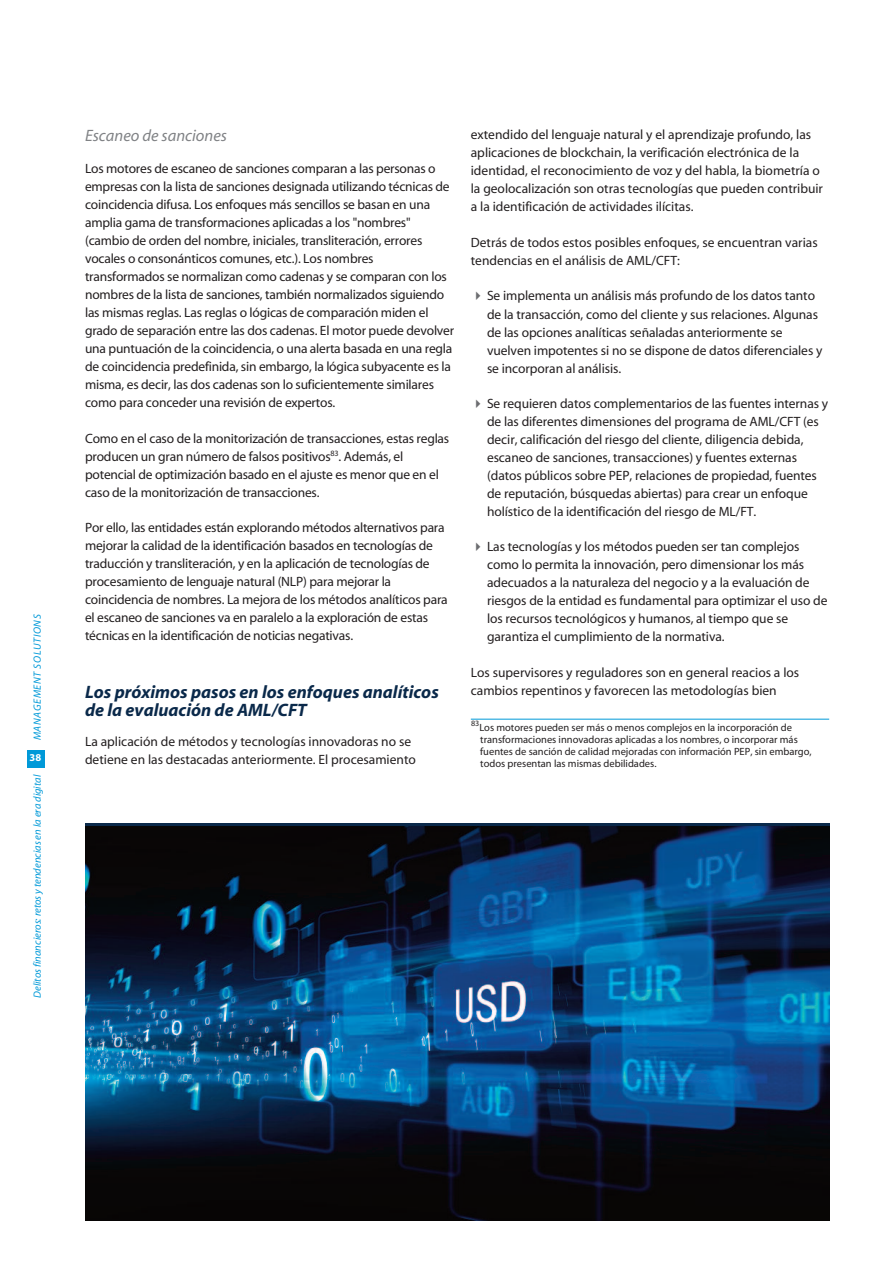
<style>
.page{position:relative;width:893px;height:1263px;background:#fff}
.page>*{position:absolute;margin:0;border:0;box-sizing:border-box;transform-origin:0 0}
.t1{font:italic 700 18px/18px "Myriad";color:#0a294a}
.t2{font:italic 16.5px "Myriad";color:#808285}
.t3{font:13.5px/18px "Myriad";letter-spacing:-.005em;color:#231f20}
.t4{font:10.5px/12px "Myriad";color:#231f20}
.t5{font:italic 10.5px "Myriad";color:#0099d8}
.t6{font:italic 10.5px "Myriad";letter-spacing:.06em;color:#0099d8}
.t7{font:700 10.5px "Myriad";color:#fff}
.s1{color:#6c6d70}
</style>
<div class="page">
<div style="left:27px;top:750px;width:17px;height:17px;background:#0099d8"></div>
<img style="left:85px;top:826px;width:744px;height:394px">
<hr style="left:471px;top:719px;width:358px;height:1px;background:#0099d8">
<p class="t6" style="left:32px;top:740px;width:127px;rotate:-90deg">MANAGEMENT SOLUTIONS</p>
<p class="t5" style="left:32px;top:998px;width:225px;rotate:-90deg">Delitos financieros: retos y tendencias en la era digital</p>
<p class="t7" style="left:30px;top:752px;width:13px">38</p>
<p class="t2" style="left:85px;top:127px;width:143px">Escaneo de sanciones</p>
<p class="t3" style="left:85px;top:160px;width:371px">Los motores de escaneo de sanciones comparan a las personas o empresas con la lista de sanciones designada utilizando técnicas de coincidencia difusa. Los enfoques más sencillos se basan en una amplia gama de transformaciones aplicadas a los "nombres" (cambio de orden del nombre, iniciales, transliteración, errores vocales o consonánticos comunes, etc.). Los nombres transformados se normalizan como cadenas y se comparan con los nombres de la lista de sanciones, también normalizados siguiendo las mismas reglas. Las reglas o lógicas de comparación miden el grado de separación entre las dos cadenas. El motor puede devolver una puntuación de la coincidencia, o una alerta basada en una regla de coincidencia predefinida, sin embargo, la lógica subyacente es la misma, es decir, las dos cadenas son lo suficientemente similares como para conceder una revisión de expertos.</p>
<p class="t3" style="left:85px;top:430px;width:366px">Como en el caso de la monitorización de transacciones, estas reglas producen un gran número de falsos positivos<sup>83</sup>. Además, el potencial de optimización basado en el ajuste es menor que en el caso de la monitorización de transacciones.</p>
<p class="t3" style="left:85px;top:519px;width:364px">Por ello, las entidades están explorando métodos alternativos para mejorar la calidad de la identificación basados en tecnologías de traducción y transliteración, y en la aplicación de tecnologías de procesamiento de lenguaje natural (NLP) para mejorar la coincidencia de nombres. La mejora de los métodos analíticos para el escaneo de sanciones va en paralelo a la exploración de estas técnicas en la identificación de noticias negativas.</p>
<h1 class="t1" style="left:85px;top:683px;width:355px">Los próximos pasos en los enfoques analíticos de la evaluación de AML/CFT</h1>
<p class="t3" style="left:85px;top:733px;width:332px">La aplicación de métodos y tecnologías innovadoras no se detiene en las destacadas anteriormente. El procesamiento</p>
<p class="t3" style="left:471px;top:126px;width:354px">extendido del lenguaje natural y el aprendizaje profundo, las aplicaciones de blockchain, la verificación electrónica de la identidad, el reconocimiento de voz y del habla, la biometría o la geolocalización son otras tecnologías que pueden contribuir a la identificación de actividades ilícitas.</p>
<p class="t3" style="left:471px;top:234px;width:348px">Detrás de todos estos posibles enfoques, se encuentran varias tendencias en el análisis de AML/CFT:</p>
<p class="t3" style="left:487px;top:288px;width:337px;text-indent:-16px"><span class="s1">✔</span> Se implementa un análisis más profundo de los datos tanto de la transacción, como del cliente y sus relaciones. Algunas de las opciones analíticas señaladas anteriormente se vuelven impotentes si no se dispone de datos diferenciales y se incorporan al análisis.</p>
<p class="t3" style="left:487px;top:395px;width:343px;text-indent:-16px"><span class="s1">✔</span> Se requieren datos complementarios de las fuentes internas y de las diferentes dimensiones del programa de AML/CFT (es decir, calificación del riesgo del cliente, diligencia debida, escaneo de sanciones, transacciones) y fuentes externas (datos públicos sobre PEP, relaciones de propiedad, fuentes de reputación, búsquedas abiertas) para crear un enfoque holístico de la identificación del riesgo de ML/FT.</p>
<p class="t3" style="left:487px;top:538px;width:342px;text-indent:-16px"><span class="s1">✔</span> Las tecnologías y los métodos pueden ser tan complejos como lo permita la innovación, pero dimensionar los más adecuados a la naturaleza del negocio y a la evaluación de riesgos de la entidad es fundamental para optimizar el uso de los recursos tecnológicos y humanos, al tiempo que se garantiza el cumplimiento de la normativa.</p>
<p class="t3" style="left:471px;top:664px;width:330px">Los supervisores y reguladores son en general reacios a los cambios repentinos y favorecen las metodologías bien</p>
<p class="t4" style="left:480px;top:722px;width:333px;text-indent:-9px"><sup>83</sup>Los motores pueden ser más o menos complejos en la incorporación de transformaciones innovadoras aplicadas a los nombres, o incorporar más fuentes de sanción de calidad mejoradas con información PEP, sin embargo, todos presentan las mismas debilidades.</p>
</div>
